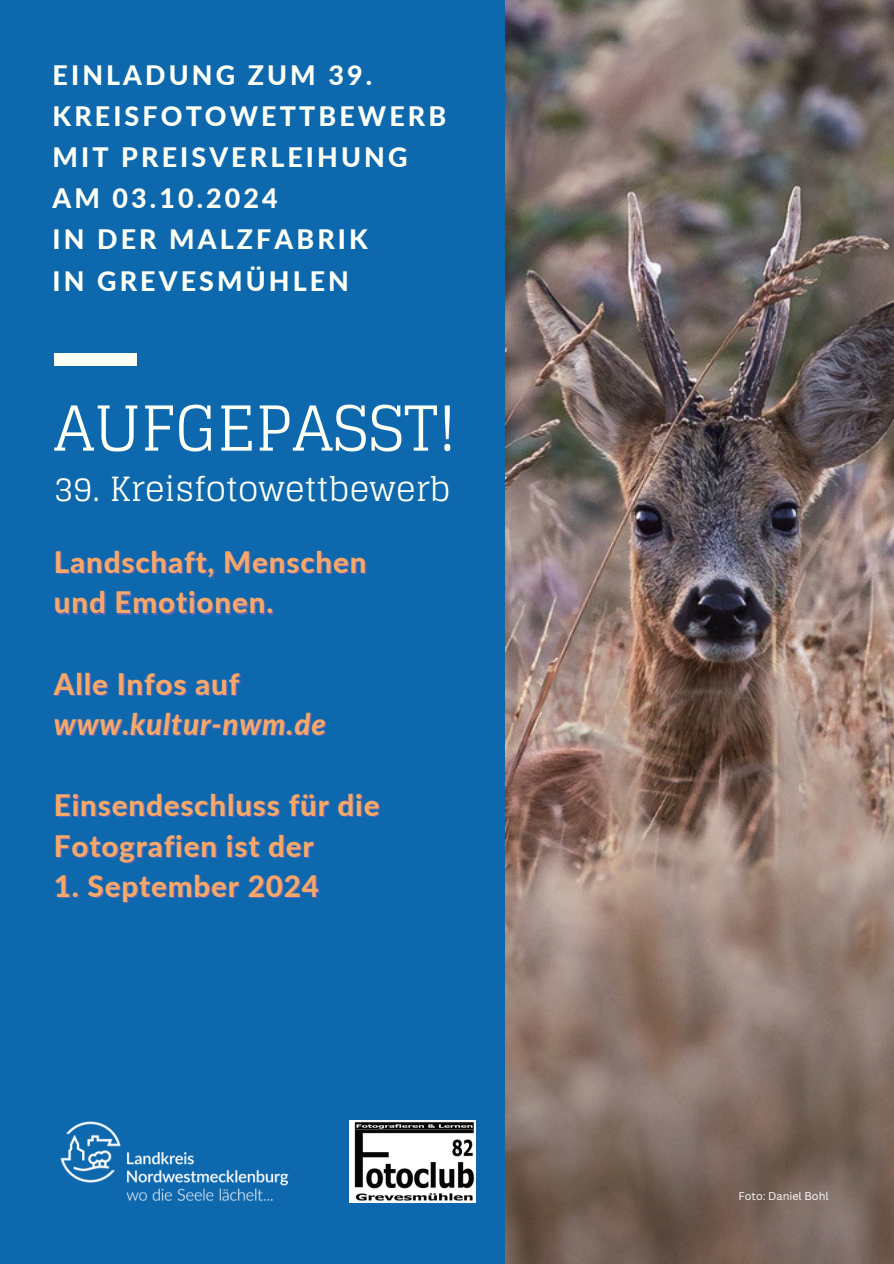
<style>
.page{position:relative;width:894px;height:1264px;background:#fff}
.page>*{position:absolute;margin:0;border:0;box-sizing:border-box;transform-origin:0 0}
.t1{font:61.8px "Glegoo";color:#fcfff3}
.t2{font:33.3px "Glegoo";color:#fcfff3}
.t3{font:800 29.55px "Lato";letter-spacing:.03em;color:#f6a868}
.t4{font:italic 800 29.55px "Lato";letter-spacing:.03em;color:#f6a868}
.t5{font:800 26.85px/41.1px "Lato";letter-spacing:.115em;color:#fcfff3}
.t6{font:10.95px "Canva Sans";color:#fff}
</style>
<div class="page">
<div style="left:0;top:0;width:893px;height:1263px;background:#0e68ae"></div>
<div style="left:54px;top:354px;width:82px;height:12px;background:#fcfff3"></div>
<img style="left:60px;top:1121px;width:290px;height:82px">
<img style="left:349px;top:1120px;width:126px;height:82px">
<img style="left:505px;top:0;width:388px;height:1263px">
<h1 class="t5" style="left:53px;top:54px;width:395px">EINLADUNG ZUM 39.<br>KREISFOTOWETTBEWERB<br>MIT PREISVERLEIHUNG<br>AM 03.10.2024<br>IN DER MALZFABRIK<br>IN GREVESMÜHLEN</h1>
<h2 class="t1" style="left:54px;top:393px;width:404px">AUFGEPASST!</h2>
<h2 class="t2" style="left:54px;top:470px;width:398px">39. Kreisfotowettbewerb</h2>
<h3 class="t3" style="left:54px;top:544px;width:314px">Landschaft, Menschen</h3>
<h3 class="t3" style="left:54px;top:584px;width:221px">und Emotionen.</h3>
<h3 class="t3" style="left:54px;top:665px;width:187px">Alle Infos auf</h3>
<p class="t4" style="left:54px;top:706px;width:273px">www.kultur-nwm.de</p>
<p class="t3" style="left:54px;top:787px;width:327px">Einsendeschluss für die</p>
<p class="t3" style="left:54px;top:827px;width:261px">Fotografien ist der</p>
<p class="t3" style="left:54px;top:868px;width:266px">1. September 2024</p>
<p class="t6" style="left:738px;top:1187px;width:92px">Foto: Daniel Bohl</p>
</div>
